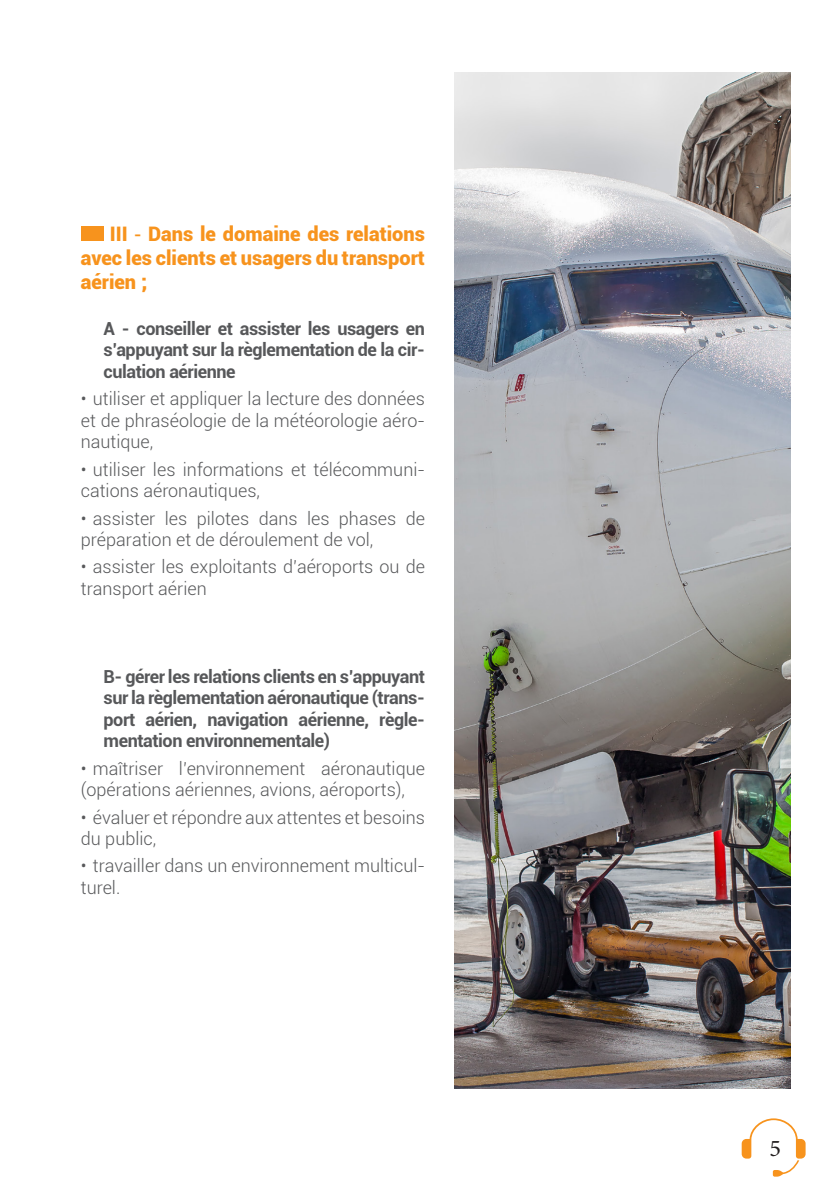
<style>
.page{position:relative;width:840px;height:1191px;background:#fff}
.page>*{position:absolute;margin:0;border:0;box-sizing:border-box;transform-origin:0 0}
.t1{font:24px "Minion Pro";color:#231f20}
.t2{font:900 20px/24px "Roboto";color:#f7931d;text-align:justify}
.t3{font:300 18px/21.6px "Roboto";color:#57585a}
.t4{font:700 18px/21.6px "Roboto";letter-spacing:-.025em;color:#57585a;text-align:justify}
.s1{font-weight:500;font-size:18px}
</style>
<div class="page">
<div style="left:81px;top:227px;width:22px;height:14px;background:#f7931d"></div>
<img style="left:454px;top:72px;width:335px;height:1017px">
<svg style="left:741px;top:1118px;width:64px;height:58px"></svg>
<p class="t2" style="left:81px;top:221px;width:345px;text-indent:29px">III <span class="s1">-</span> Dans le domaine des relations avec les clients et usagers du transport aérien ;</p>
<p class="t4" style="left:103px;top:317px;width:323px">A - conseiller et assister les usagers en s’appuyant sur la règlementation de la cir&shy;culation aérienne</p>
<p class="t3" style="left:81px;top:387px;width:345px;text-align:justify">• utiliser et appliquer la lecture des données et de phraséologie de la météorologie aéro&shy;nautique,</p>
<p class="t3" style="left:81px;top:458px;width:345px">• utiliser les informations et télécommuni&shy;cations aéronautiques,</p>
<p class="t3" style="left:81px;top:507px;width:345px">• assister les pilotes dans les phases de préparation et de déroulement de vol,</p>
<p class="t3" style="left:81px;top:555px;width:345px">• assister les exploitants d’aéroports ou de transport aérien</p>
<p class="t4" style="left:103px;top:664px;width:323px">B- gérer les relations clients en s’appuyant sur la règlementation aéronautique (trans&shy;port aérien, navigation aérienne, règle&shy;mentation environnementale)</p>
<p class="t3" style="left:81px;top:757px;width:345px">• maîtriser l’environnement aéronautique (opérations aériennes, avions, aéroports),</p>
<p class="t3" style="left:81px;top:805px;width:345px">• évaluer et répondre aux attentes et besoins du public,</p>
<p class="t3" style="left:81px;top:854px;width:345px">• travailler dans un environnement multicul&shy;turel.</p>
<p class="t1" style="left:769px;top:1132px;width:13px">5</p>
</div>
